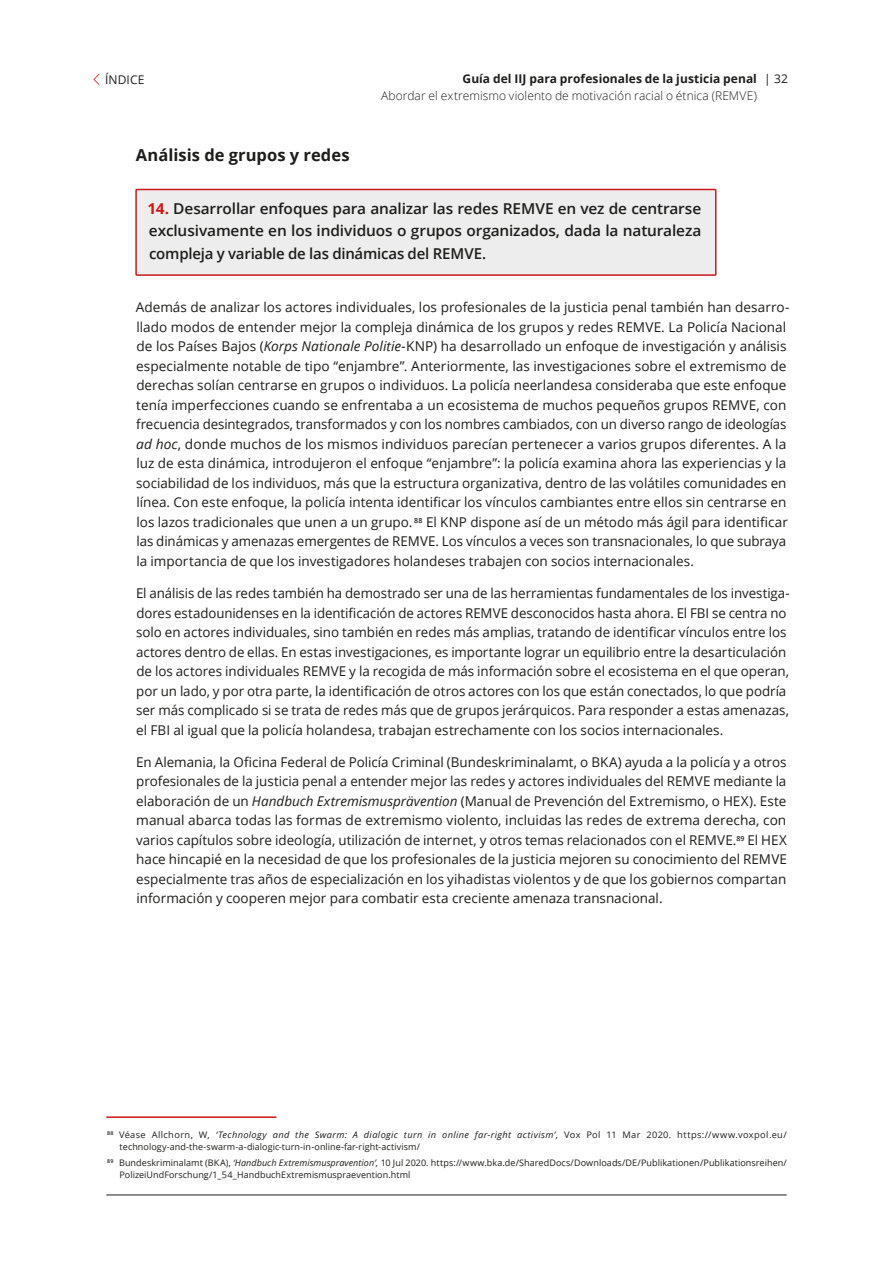
<style>
.page{position:relative;width:893px;height:1263px;background:#fff}
.page>*{position:absolute;margin:0;border:0;box-sizing:border-box;transform-origin:0 0}
._3_ENG_Subhead{font:700 16.5px "Open Sans";letter-spacing:.005em;color:#1d1d1b}
.SHADED_Note{font:600 15px/22.5px "Open Sans";letter-spacing:-.015em;color:#1d1d1b;text-align:justify}
.A__BODY_COPY_2{font:13.5px/19.5px "Open Sans";color:#1d1d1b}
.t1{font:300 12px/16.5px "Open Sans";letter-spacing:.005em;color:#1d1d1b}
.t2{font:12px "Open Sans";letter-spacing:.005em;color:#1d1d1b}
.ENG_Footnote{font:9px/12px "Open Sans";letter-spacing:.005em;color:#1d1d1b}
.s1{font-weight:700}
.s2{font-weight:400}
.s3{font-weight:700;color:#cd1719}
.s4{font-style:italic}
</style>
<div class="page">
<hr style="left:106px;top:1194px;width:681px;height:1px;background:#1d1d1b">
<div style="left:136px;top:189px;width:580px;height:86px;background:#ededed"></div>
<div style="left:135px;top:189px;width:581px;height:87px;border:2px solid #cd1719"></div>
<hr style="left:106px;top:1116px;width:170px;height:2px;background:#cd1719">
<svg style="left:94px;top:74px;width:5px;height:11px"></svg>
<p class="t2" style="left:105px;top:71px;width:41px">ÍNDICE</p>
<p class="t1" style="left:381px;top:70px;width:408px;text-indent:82px"><span class="s1">Guía del IIJ para profesionales de la justicia penal</span> <span class="s2">| 32<br></span>Abordar el extremismo violento de motivación racial o étnica (REMVE)</p>
<p class="_3_ENG_Subhead" style="left:136px;top:144px;width:215px">Análisis de grupos y redes</p>
<p class="SHADED_Note" style="left:147px;top:197px;width:555px"><span class="s3">14.</span> Desarrollar enfoques para analizar las redes REMVE en vez de centrarse exclusivamente en los individuos o grupos organizados, dada la naturaleza compleja y variable de las dinámicas del REMVE.</p>
<p class="A__BODY_COPY_2" style="left:136px;top:297px;width:655px">Además de analizar los actores individuales, los profesionales de la justicia penal también han desarro&shy;llado modos de entender mejor la compleja dinámica de los grupos y redes REMVE. La Policía Nacional de los Países Bajos (<span class="s4">Korps Nationale Politie-</span>KNP) ha desarrollado un enfoque de investigación y análisis especialmente notable de tipo “enjambre”. Anteriormente, las investigaciones sobre el extremismo de derechas solían centrarse en grupos o individuos. La policía neerlandesa consideraba que este enfoque tenía imperfecciones cuando se enfrentaba a un ecosistema de muchos pequeños grupos REMVE, con frecuencia desintegrados, transformados y con los nombres cambiados, con un diverso rango de ideologías <span class="s4">ad hoc</span>, donde muchos de los mismos individuos parecían pertenecer a varios grupos diferentes. A la luz de esta dinámica, introdujeron el enfoque “enjambre”: la policía examina ahora las experiencias y la sociabilidad de los individuos, más que la estructura organizativa, dentro de las volátiles comunidades en línea. Con este enfoque, la policía intenta identificar los vínculos cambiantes entre ellos sin centrarse en los lazos tradicionales que unen a un grupo. <sup>88</sup> El KNP dispone así de un método más ágil para identificar las dinámicas y amenazas emergentes de REMVE. Los vínculos a veces son transnacionales, lo que subraya la importancia de que los investigadores holandeses trabajen con socios internacionales.</p>
<p class="A__BODY_COPY_2" style="left:136px;top:583px;width:655px">El análisis de las redes también ha demostrado ser una de las herramientas fundamentales de los investiga&shy;dores estadounidenses en la identificación de actores REMVE desconocidos hasta ahora. El FBI se centra no solo en actores individuales, sino también en redes más amplias, tratando de identificar vínculos entre los actores dentro de ellas. En estas investigaciones, es importante lograr un equilibrio entre la desarticulación de los actores individuales REMVE y la recogida de más información sobre el ecosistema en el que operan, por un lado, y por otra parte, la identificación de otros actores con los que están conectados, lo que podría ser más complicado si se trata de redes más que de grupos jerárquicos. Para responder a estas amenazas, el FBI al igual que la policía holandesa, trabajan estrechamente con los socios internacionales.</p>
<p class="A__BODY_COPY_2" style="left:136px;top:752px;width:652px;text-align:justify">En Alemania, la Oficina Federal de Policía Criminal (Bundeskriminalamt, o BKA) ayuda a la policía y a otros profesionales de la justicia penal a entender mejor las redes y actores individuales del REMVE mediante la elaboración de un <span class="s4">Handbuch Extremismusprävention</span> (Manual de Prevención del Extremismo, o HEX). Este manual abarca todas las formas de extremismo violento, incluidas las redes de extrema derecha, con varios capítulos sobre ideología, utilización de internet, y otros temas relacionados con el REMVE.<sup>89</sup> El HEX hace hincapié en la necesidad de que los profesionales de la justicia mejoren su conocimiento del REMVE especialmente tras años de especialización en los yihadistas violentos y de que los gobiernos compartan información y cooperen mejor para combatir esta creciente amenaza transnacional.</p>
<p class="ENG_Footnote" style="left:120px;top:1128px;width:669px;text-indent:-12px"><sup>88</sup> Véase Allchorn, W, <span class="s4">‘Technology and the Swarm: A dialogic turn in online far-right activism’,</span> Vox Pol 11 Mar 2020. https://www.voxpol.eu/ technology-and-the-swarm-a-dialogic-turn-in-online-far-right-activism/</p>
<p class="ENG_Footnote" style="left:120px;top:1156px;width:669px;text-indent:-12px"><sup>89</sup> Bundeskriminalamt (BKA), <span class="s4">‘Handbuch Extremismuspravention’,</span> 10 Jul 2020. https://www.bka.de/SharedDocs/Downloads/DE/Publikationen/Publikationsreihen/<br>PolizeiUndForschung/1_54_HandbuchExtremismuspraevention.html</p>
</div>
